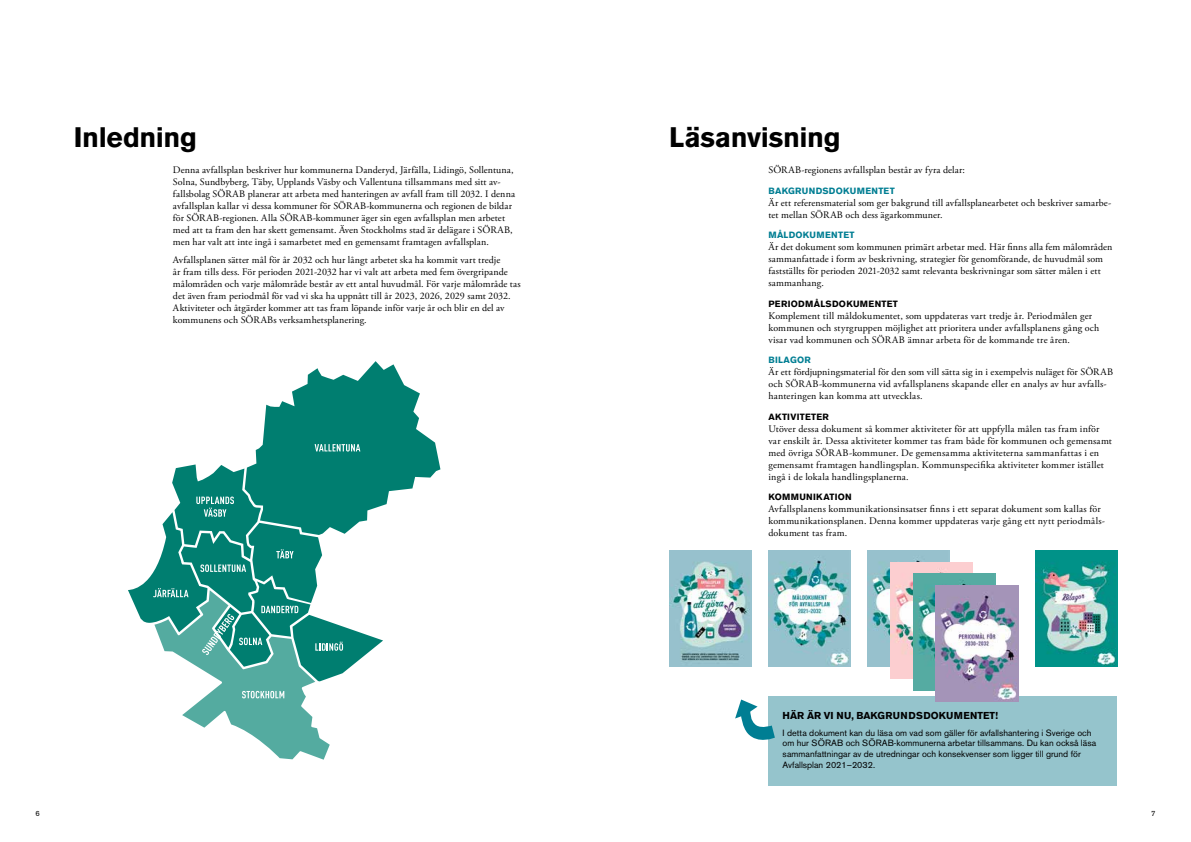
<style>
.page{position:relative;width:1191px;height:842px;background:#fff}
.page>*{position:absolute;margin:0;border:0;box-sizing:border-box;transform-origin:0 0}
.t1{font:700 28px "Akzidenz Grotesk BE";letter-spacing:-.01em;color:#000}
.t2{font:10px/12px "Adobe Garamond Pro";letter-spacing:.01em;color:#000}
.t3{font:700 10px "Akzidenz Grotesk BE";letter-spacing:.02em;color:#000}
.t4{font:9px/10.8px "Akzidenz Grotesk BE";color:#000}
.t5{font:700 9px "Akzidenz Grotesk BE";letter-spacing:.03em;color:#000}
.t6{font:700 9px "Akzidenz Grotesk BE";letter-spacing:.03em;color:#007e93}
.t7{font:7.5px "Akzidenz Grotesk BE";color:#000}
</style>
<div class="page">
<div style="left:768px;top:696px;width:348px;height:41px;background:#95c4cc"></div>
<div style="left:768px;top:713px;width:348px;height:73px;background:#95c4cc"></div>
<img style="left:669px;top:550px;width:82px;height:117px">
<img style="left:768px;top:550px;width:82px;height:117px">
<img style="left:867px;top:550px;width:83px;height:117px">
<img style="left:890px;top:562px;width:82px;height:116px">
<img style="left:913px;top:574px;width:82px;height:116px">
<img style="left:935px;top:585px;width:83px;height:117px">
<img style="left:1035px;top:550px;width:82px;height:117px">
<svg style="left:735px;top:699px;width:40px;height:41px"></svg>
<svg style="left:128px;top:361px;width:312px;height:399px"></svg>
<h1 class="t1" style="left:74px;top:121px;width:125px">Inledning</h1>
<p class="t2" style="left:173px;top:165px;width:343px">Denna avfallsplan beskriver hur kommunerna Danderyd, Järfälla, Lidingö, Sollentuna, Solna, Sundbyberg, Täby, Upplands Väsby och Vallentuna tillsammans med sitt av&shy;fallsbolag SÖRAB planerar att arbeta med hanteringen av avfall fram till 2032. I denna avfallsplan kallar vi dessa kommuner för SÖRAB-kommunerna och regionen de bildar för SÖRAB-regionen. Alla SÖRAB-kommuner äger sin egen avfallsplan men arbetet med att ta fram den har skett gemensamt. Även Stockholms stad är delägare i SÖRAB, men har valt att inte ingå i samarbetet med en gemensamt framtagen avfallsplan.</p>
<p class="t2" style="left:173px;top:254px;width:349px">Avfallsplanen sätter mål för år 2032 och hur långt arbetet ska ha kommit vart tredje<br>år fram tills dess. För perioden 2021-2032 har vi valt att arbeta med fem övergripande målområden och varje målområde består av ett antal huvudmål. För varje målområde tas det även fram periodmål för vad vi ska ha uppnått till år 2023, 2026, 2029 samt 2032.<br>Aktiviteter och åtgärder kommer att tas fram löpande inför varje år och blir en del av kommunens och SÖRABs verksamhetsplanering.</p>
<h1 class="t1" style="left:669px;top:121px;width:173px">Läsanvisning</h1>
<p class="t2" style="left:768px;top:165px;width:198px">SÖRAB-regionens avfallsplan består av fyra delar:</p>
<p class="t6" style="left:768px;top:185px;width:128px">BAKGRUNDSDOKUMENTET</p>
<p class="t2" style="left:768px;top:197px;width:344px">Är ett referensmaterial som ger bakgrund till avfallsplanearbetet och beskriver samarbe&shy;tet mellan SÖRAB och dess ägarkommuner.</p>
<p class="t6" style="left:768px;top:230px;width:88px">MÅLDOKUMENTET</p>
<p class="t2" style="left:768px;top:241px;width:345px">Är det dokument som kommunen primärt arbetar med. Här finns alla fem målområden sammanfattade i form av beskrivning, strategier för genomförande, de huvudmål som fastställts för perioden 2021-2032 samt relevanta beskrivningar som sätter målen i ett sammanhang.</p>
<p class="t5" style="left:768px;top:298px;width:131px">PERIODMÅLSDOKUMENTET</p>
<p class="t2" style="left:768px;top:310px;width:332px">Komplement till måldokumentet, som uppdateras vart tredje år. Periodmålen ger kommunen och styrgruppen möjlighet att prioritera under avfallsplanens gång och visar vad kommunen och SÖRAB ämnar arbeta för de kommande tre åren.</p>
<p class="t6" style="left:768px;top:355px;width:44px">BILAGOR</p>
<p class="t2" style="left:768px;top:366px;width:346px">Är ett fördjupningsmaterial för den som vill sätta sig in i exempelvis nuläget för SÖRAB och SÖRAB-kommunerna vid avfallsplanens skapande eller en analys av hur avfalls&shy;hanteringen kan komma att utvecklas.</p>
<p class="t5" style="left:768px;top:411px;width:62px">AKTIVITETER</p>
<p class="t2" style="left:768px;top:423px;width:345px">Utöver dessa dokument så kommer aktiviteter för att uppfylla målen tas fram inför var enskilt år. Dessa aktiviteter kommer tas fram både för kommunen och gemensamt med övriga SÖRAB-kommuner. De gemensamma aktiviteterna sammanfattas i en gemensamt framtagen handlingsplan. Kommunspecifika aktiviteter kommer istället ingå i de lokala handlingsplanerna.</p>
<p class="t5" style="left:768px;top:492px;width:85px">KOMMUNIKATION</p>
<p class="t2" style="left:768px;top:503px;width:338px">Avfallsplanens kommunikationsinsatser finns i ett separat dokument som kallas för kommunikationsplanen. Denna kommer uppdateras varje gång ett nytt periodmåls&shy;dokument tas fram.</p>
<p class="t3" style="left:782px;top:710px;width:217px">HÄR ÄR VI NU, BAKGRUNDSDOKUMENTET!</p>
<p class="t4" style="left:782px;top:727px;width:315px">I detta dokument kan du läsa om vad som gäller för avfallshantering i Sverige och om hur SÖRAB och SÖRAB-kommunerna arbetar tillsammans. Du kan också läsa sammanfattningar av de utredningar och konsekvenser som ligger till grund för Avfallsplan 2021–2032.</p>
<p class="t7" style="left:35px;top:809px;width:6px">6</p>
<p class="t7" style="left:1151px;top:809px;width:6px">7</p>
</div>
